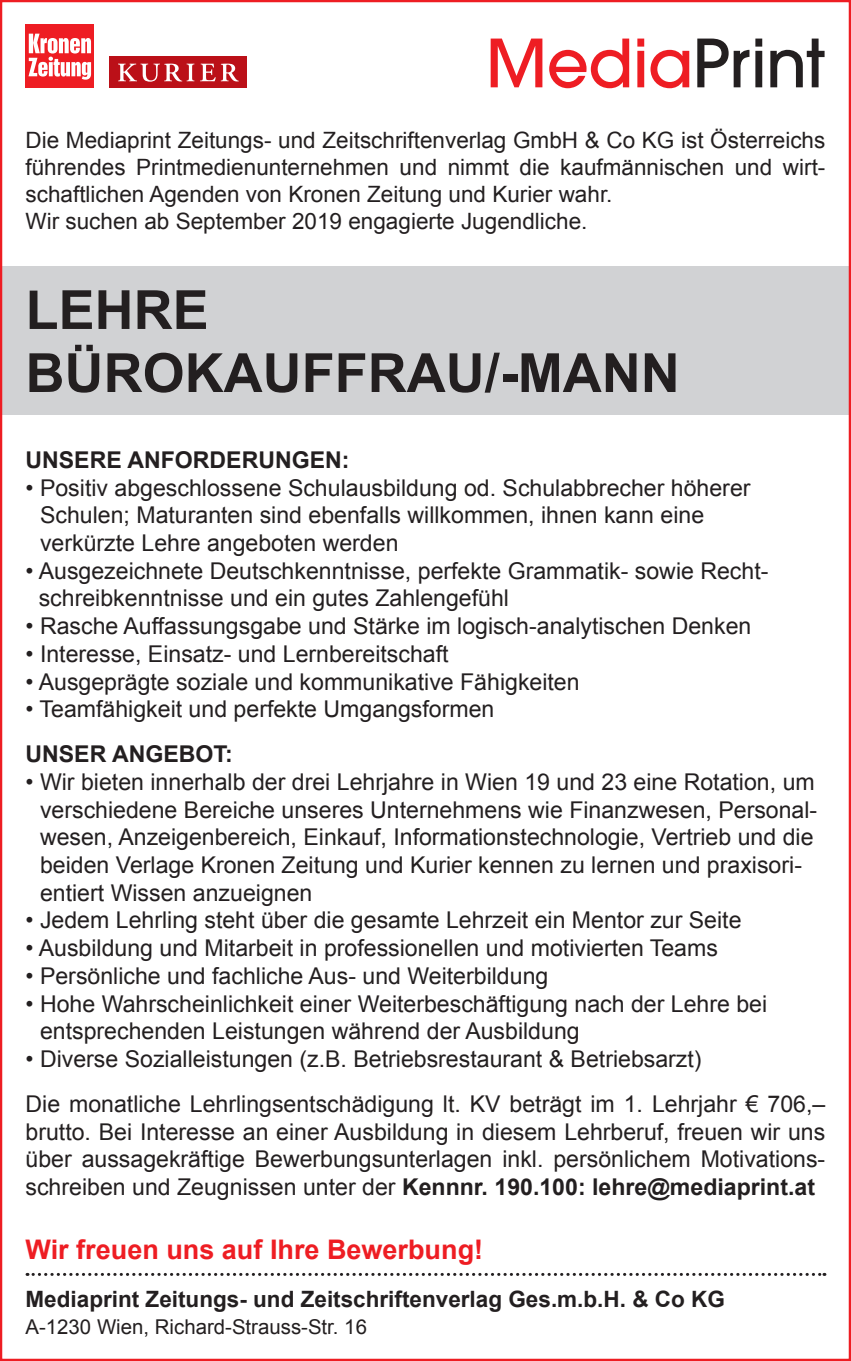
<style>
.page{position:relative;width:851px;height:1361px;background:#fff}
.page>*{position:absolute;margin:0;border:0;box-sizing:border-box;transform-origin:0 0}
.t1{font:700 54px/63px "Arial";color:#231f20}
.t2{font:700 27px "Arial";color:#ee1d23}
.t3{font:23.1px/27.6px "Arial";color:#231f20}
.t4{font:700 23.1px "Arial";color:#231f20}
.t5{font:22.5px/27px "Arial";color:#231f20}
.t6{font:700 22.5px "Arial";color:#231f20}
.t7{font:20.4px "Arial";color:#231f20}
.s1{font-weight:700}
</style>
<div class="page">
<div style="left:0;top:266px;width:850px;height:149px;background:#d1d2d4"></div>
<svg style="left:697px;top:39px;width:127px;height:48px"></svg>
<svg style="left:490px;top:39px;width:199px;height:49px"></svg>
<div style="left:109px;top:57px;width:137px;height:31px;background:#bb1018"></div>
<svg style="left:118px;top:64px;width:121px;height:18px"></svg>
<div style="left:26px;top:24px;width:68px;height:64px;background:#ee1d23"></div>
<svg style="left:29px;top:34px;width:62px;height:46px"></svg>
<svg style="left:27px;top:1273px;width:797px;height:3px"></svg>
<p class="t5" style="left:26px;top:127px;width:801px">Die Mediaprint Zeitungs- und Zeitschriftenverlag GmbH &amp; Co KG ist Österreichs führendes Printmedienunternehmen und nimmt die kaufmännischen und wirt&shy;schaftlichen Agenden von Kronen Zeitung und Kurier wahr.<br>Wir suchen ab September 2019 engagierte Jugendliche.</p>
<h1 class="t1" style="left:26px;top:280px;width:655px">LEHRE<br>BÜROKAUFFRAU/-MANN</h1>
<p class="t4" style="left:26px;top:444px;width:325px">UNSERE ANFORDERUNGEN:</p>
<p class="t3" style="left:40px;top:474px;width:712px;text-indent:-15px">• Positiv abgeschlossene Schulausbildung od. Schulabbrecher höherer<br>Schulen; Maturanten sind ebenfalls willkommen, ihnen kann eine verkürzte Lehre angeboten werden</p>
<p class="t3" style="left:39px;top:557px;width:731px;text-indent:-13px">• Ausgezeichnete Deutschkenntnisse, perfekte Grammatik- sowie Recht&shy;schreibkenntnisse und ein gutes Zahlengefühl</p>
<p class="t3" style="left:26px;top:612px;width:727px">• Rasche Auffassungsgabe und Stärke im logisch-analytischen Denken</p>
<p class="t3" style="left:26px;top:640px;width:424px">• Interesse, Einsatz- und Lernbereitschaft</p>
<p class="t3" style="left:26px;top:668px;width:555px">• Ausgeprägte soziale und kommunikative Fähigkeiten</p>
<p class="t3" style="left:26px;top:695px;width:470px">• Teamfähigkeit und perfekte Umgangsformen</p>
<p class="t4" style="left:26px;top:739px;width:209px">UNSER ANGEBOT:</p>
<p class="t3" style="left:40px;top:768px;width:778px;text-indent:-15px">• Wir bieten innerhalb der drei Lehrjahre in Wien 19 und 23 eine Rotation, um verschiedene Bereiche unseres Unternehmens wie Finanzwesen, Personal&shy;wesen, Anzeigenbereich, Einkauf, Informationstechnologie, Vertrieb und die beiden Verlage Kronen Zeitung und Kurier kennen zu lernen und praxisori&shy;entiert Wissen anzueignen</p>
<p class="t3" style="left:26px;top:907px;width:717px">• Jedem Lehrling steht über die gesamte Lehrzeit ein Mentor zur Seite</p>
<p class="t3" style="left:26px;top:934px;width:693px">• Ausbildung und Mitarbeit in professionellen und motivierten Teams</p>
<p class="t3" style="left:26px;top:962px;width:524px">• Persönliche und fachliche Aus- und Weiterbildung</p>
<p class="t3" style="left:40px;top:990px;width:728px;text-indent:-15px">• Hohe Wahrscheinlichkeit einer Weiterbeschäftigung nach der Lehre bei entsprechenden Leistungen während der Ausbildung</p>
<p class="t3" style="left:26px;top:1037px;width:801px;line-height:44.7px">• Diverse Sozialleistungen (z.B. Betriebsrestaurant &amp; Betriebsarzt)<br>Die monatliche Lehrlingsentschädigung lt. KV beträgt im 1. Lehrjahr € 706,–</p>
<p class="t3" style="left:26px;top:1118px;width:801px;text-align:justify">brutto. Bei Interesse an einer Ausbildung in diesem Lehrberuf, freuen wir uns über aussagekräftige Bewerbungsunterlagen inkl. persönlichem Motivations&shy;schreiben und Zeugnissen unter der <span class="s1">Kennnr. 190.100: lehre@mediaprint.at</span></p>
<p class="t2" style="left:26px;top:1232px;width:459px">Wir freuen uns auf Ihre Bewerbung!</p>
<p class="t6" style="left:26px;top:1284px;width:700px">Mediaprint Zeitungs- und Zeitschriftenverlag Ges.m.b.H. &amp; Co KG</p>
<p class="t7" style="left:26px;top:1313px;width:343px">A-1230 Wien, Richard-Strauss-Str. 16</p>
</div>
